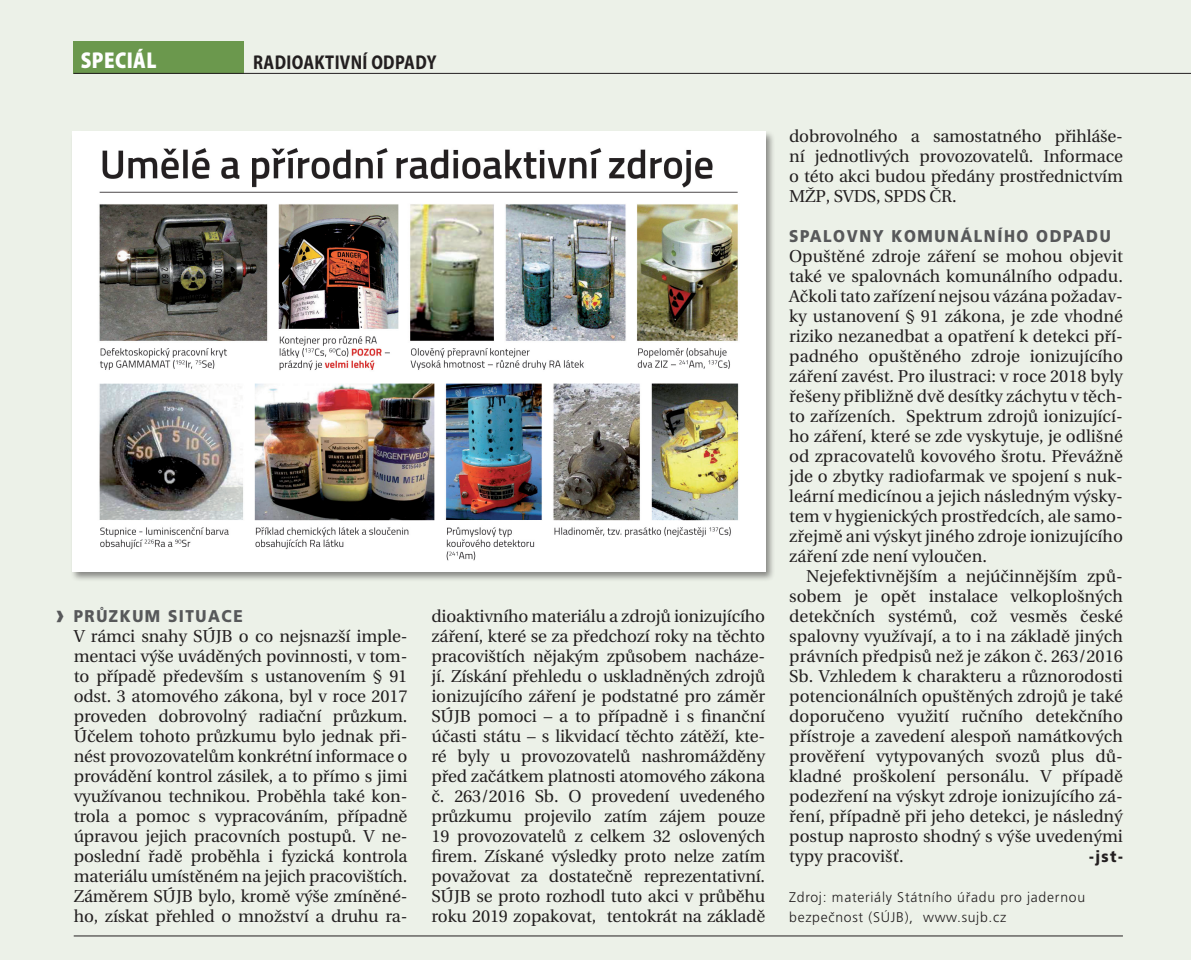
<style>
.page{position:relative;width:1191px;height:960px;background:#ecf1e8}
.page>*{position:absolute;margin:0;border:0;box-sizing:border-box;transform-origin:0 0}
.text_zaklad_bez_odst{font:900 28px "Frutiger CE";color:#57585a;scale:.9 1}
.rubrika__NO{font:900 semi-condensed 23px "Myriad Pro";letter-spacing:.02em;color:#fff;scale:.9 1}
.rubrika__NO-2{font:700 semi-condensed 20px "Myriad Pro";letter-spacing:.02em;color:#231f20;scale:.9 1}
.text_bez_odstavce{font:17.2px/20px "Utopia CE";letter-spacing:-.01em;color:#231f20;text-align:justify}
.text_zaklad__TX{font:17.2px/20px "Utopia CE";color:#231f20;text-align:justify}
.mezititulek__MT{font:900 17px "Frutiger CE";letter-spacing:.1em;color:#57585a;scale:.9 1}
.text_zaklad__TX-2{font:900 16px "Frutiger CE";color:#231f20;scale:.9 1}
.autor_pozice__AP{font:300 14px/20px "Frutiger CE";letter-spacing:.05em;color:#231f20}
</style>
<div class="page">
<div style="left:74px;top:41px;width:170px;height:33px;background:#6b984d"></div>
<hr style="left:74px;top:73px;width:1117px;height:1px;background:#231f20">
<hr style="left:74px;top:935px;width:1049px;height:1px;background:#231f20">
<div style="left:70px;top:130px;width:705px;height:452px;background:#231f20;opacity:.5"></div>
<img style="left:72px;top:132px;width:693px;height:440px">
<p class="rubrika__NO" style="left:81px;top:45px;width:85px">SPECIÁL</p>
<p class="rubrika__NO-2" style="left:253px;top:49px;width:205px">RADIOAKTIVNÍ ODPADY</p>
<p class="text_zaklad_bez_odst" style="left:56px;top:598px;width:11px">›</p>
<p class="mezititulek__MT" style="left:74px;top:606px;width:189px">PRŮZKUM SITUACE</p>
<p class="text_bez_odstavce" style="left:74px;top:626px;width:335px">V rámci snahy SÚJB o co nejsnazší imple&shy;mentaci výše uváděných povinnosti, v tom&shy;to případě především s ustanovením § 91 odst. 3 atomového zákona, byl v roce 2017 proveden dobrovolný radiační průzkum.<br>Účelem tohoto průzkumu bylo jednak při&shy;nést provozovatelům konkrétní informace o provádění kontrol zásilek, a to přímo s jimi využívanou technikou. Proběhla také kon&shy;trola a pomoc s vypracováním, případně úpravou jejich pracovních postupů. V ne&shy;poslední řadě proběhla i fyzická kontrola materiálu umístěném na jejich pracovištích.<br>Záměrem SÚJB bylo, kromě výše zmíněné&shy;ho, získat přehled o množství a druhu ra-</p>
<p class="text_bez_odstavce" style="left:431px;top:606px;width:335px">dioaktivního materiálu a zdrojů ionizujícího záření, které se za předchozí roky na těchto pracovištích nějakým způsobem nacháze&shy;jí. Získání přehledu o uskladněných zdrojů ionizujícího záření je podstatné pro záměr SÚJB pomoci – a to případně i s finanční účasti státu – s likvidací těchto zátěží, kte&shy;ré byly u provozovatelů nashromážděny před začátkem platnosti atomového zákona č. 263/2016 Sb. O provedení uvedeného průzkumu projevilo zatím zájem pouze 19 provozovatelů z celkem 32 oslovených firem. Získané výsledky proto nelze zatím považovat za dostatečně reprezentativní.<br>SÚJB se proto rozhodl tuto akci v průběhu roku 2019 zopakovat, tentokrát na základě</p>
<p class="text_bez_odstavce" style="left:789px;top:126px;width:335px">dobrovolného a samostatného přihláše&shy;ní jednotlivých provozovatelů. Informace o této akci budou předány prostřednictvím MŽP, SVDS, SPDS ČR.</p>
<p class="mezititulek__MT" style="left:789px;top:226px;width:359px">SPALOVNY KOMUNÁLNÍHO ODPADU</p>
<p class="text_bez_odstavce" style="left:789px;top:246px;width:335px">Opuštěné zdroje záření se mohou objevit také ve spalovnách komunálního odpadu.<br>Ačkoli tato zařízení nejsou vázána požadav&shy;ky ustanovení § 91 zákona, je zde vhodné riziko nezanedbat a opatření k detekci pří&shy;padného opuštěného zdroje ionizujícího záření zavést. Pro ilustraci: v roce 2018 byly řešeny přibližně dvě desítky záchytu v těch&shy;to zařízeních. Spektrum zdrojů ionizující&shy;ho záření, které se zde vyskytuje, je odlišné od zpracovatelů kovového šrotu. Převážně jde o zbytky radiofarmak ve spojení s nuk&shy;leární medicínou a jejich následným výsky&shy;tem v hygienických prostředcích, ale samo&shy;zřejmě ani výskyt jiného zdroje ionizujícího záření zde není vyloučen.</p>
<p class="text_zaklad__TX" style="left:789px;top:566px;width:335px;text-indent:17px">Nejefektivnějším a nejúčinnějším způ&shy;sobem je opět instalace velkoplošných detekčních systémů, což vesměs české spalovny využívají, a to i na základě jiných právních předpisů než je zákon č. 263/2016<br>Sb. Vzhledem k charakteru a různorodosti potencionálních opuštěných zdrojů je také doporučeno využití ručního detekčního přístroje a zavedení alespoň namátkových prověření vytypovaných svozů plus dů&shy;kladné proškolení personálu. V případě podezření na výskyt zdroje ionizujícího zá&shy;ření, případně při jeho detekci, je následný postup naprosto shodný s výše uvedenými typy pracovišť.</p>
<p class="text_zaklad__TX-2" style="left:1089px;top:847px;width:39px">-jst-</p>
<p class="autor_pozice__AP" style="left:789px;top:887px;width:297px">Zdroj: materiály Státního úřadu pro jadernou bezpečnost (SÚJB), www.sujb.cz</p>
</div>
